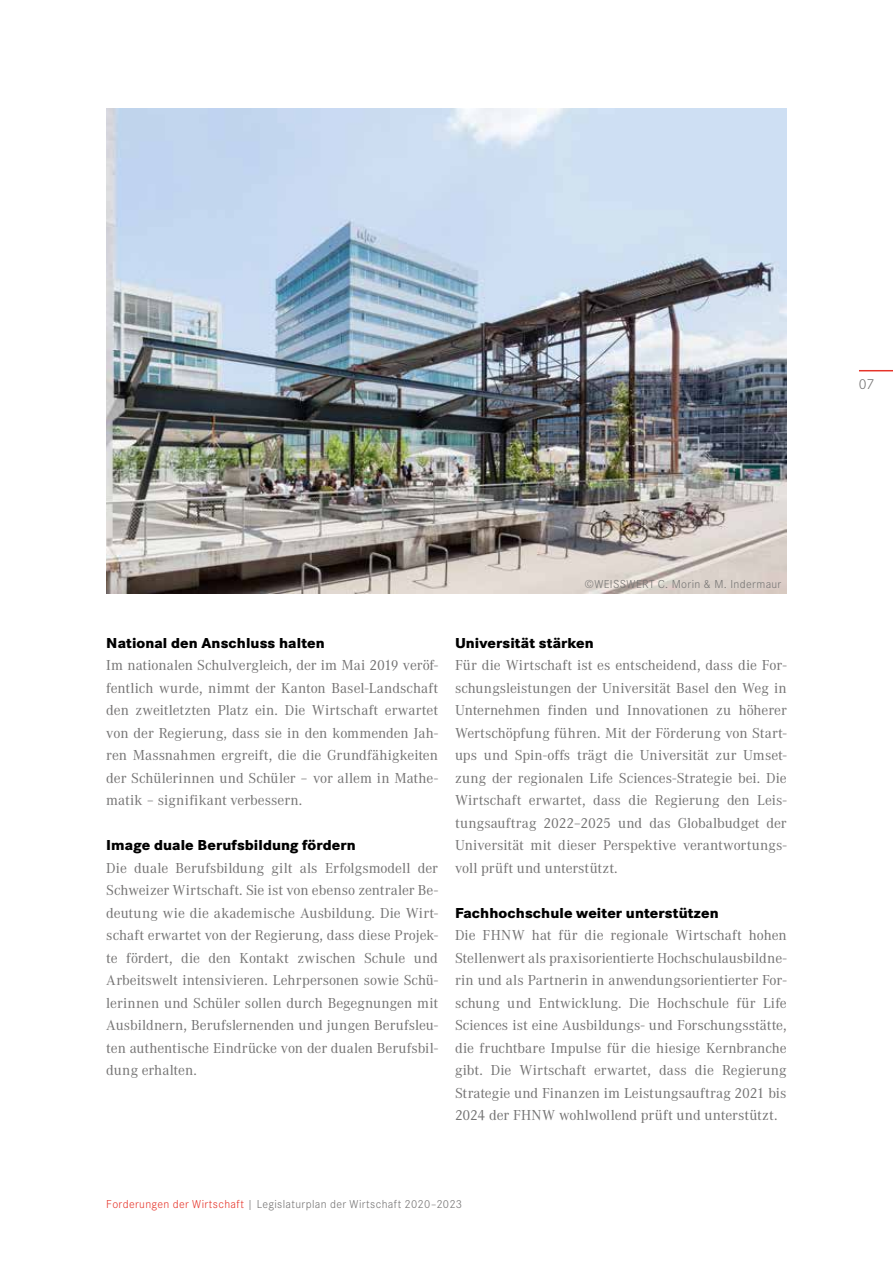
<style>
.page{position:relative;width:893px;height:1263px;background:#fff}
.page>*{position:absolute;margin:0;border:0;box-sizing:border-box;transform-origin:0 0}
.t1{font:15px/22.5px "Corporate A";color:#747373;text-align:justify}
.t2{font:800 15px "Corporate S";letter-spacing:.005em;color:#000}
.t3{font:300 15px "Corporate S";color:#747373}
.t4{font:300 12px "Corporate S";letter-spacing:.03em;color:#747373}
.t5{font:300 12px "Corporate S";letter-spacing:.03em;color:#757473}
.s1{color:#e63329}
</style>
<div class="page">
<hr style="left:859px;top:370px;width:34px;height:1px;background:#e63329">
<img style="left:106px;top:108px;width:681px;height:486px">
<p class="t3" style="left:859px;top:376px;width:16px">07</p>
<p class="t5" style="left:584px;top:577px;width:198px">©WEISSWERT C. Morin &amp; M. Indermaur</p>
<p class="t2" style="left:106px;top:634px;width:220px">National den Anschluss halten</p>
<p class="t1" style="left:106px;top:654px;width:333px">Im nationalen Schulvergleich, der im Mai 2019 veröf&shy;fentlich wurde, nimmt der Kanton Basel-Landschaft den zweitletzten Platz ein. Die Wirtschaft erwartet von der Regierung, dass sie in den kommenden Jah&shy;ren Massnahmen ergreift, die die Grundfähigkeiten der Schülerinnen und Schüler – vor allem in Mathe&shy;matik – signifikant verbessern.</p>
<p class="t2" style="left:106px;top:836px;width:251px">Image duale Berufsbildung fördern</p>
<p class="t1" style="left:106px;top:857px;width:333px">Die duale Berufsbildung gilt als Erfolgsmodell der Schweizer Wirtschaft. Sie ist von ebenso zentraler Be&shy;deutung wie die akademische Ausbildung. Die Wirt&shy;schaft erwartet von der Regierung, dass diese Projek&shy;te fördert, die den Kontakt zwischen Schule und Arbeitswelt intensivieren. Lehrpersonen sowie Schü&shy;lerinnen und Schüler sollen durch Begegnungen mit Ausbildnern, Berufslernenden und jungen Berufsleu&shy;ten authentische Eindrücke von der dualen Berufsbil&shy;dung erhalten.</p>
<p class="t2" style="left:455px;top:634px;width:140px">Universität stärken</p>
<p class="t1" style="left:455px;top:654px;width:333px">Für die Wirtschaft ist es entscheidend, dass die For&shy;schungsleistungen der Universität Basel den Weg in Unternehmen finden und Innovationen zu höherer Wertschöpfung führen. Mit der Förderung von Start&shy;ups und Spin-offs trägt die Universität zur Umset&shy;zung der regionalen Life Sciences-Strategie bei. Die Wirtschaft erwartet, dass die Regierung den Leis&shy;tungsauftrag 2022–2025 und das Globalbudget der Universität mit dieser Perspektive verantwortungs&shy;voll prüft und unterstützt.</p>
<p class="t2" style="left:455px;top:904px;width:265px">Fachhochschule weiter unterstützen</p>
<p class="t1" style="left:455px;top:924px;width:333px">Die FHNW hat für die regionale Wirtschaft hohen Stellenwert als praxisorientierte Hochschulausbildne&shy;rin und als Partnerin in anwendungsorientierter For&shy;schung und Entwicklung. Die Hochschule für Life Sciences ist eine Ausbildungs- und Forschungsstätte, die fruchtbare Impulse für die hiesige Kernbranche gibt. Die Wirtschaft erwartet, dass die Regierung Strategie und Finanzen im Leistungsauftrag 2021 bis 2024 der FHNW wohlwollend prüft und unterstützt.</p>
<p class="t4" style="left:106px;top:1197px;width:357px"><span class="s1">Forderungen der Wirtschaft</span> | Legislaturplan der Wirtschaft 2020–2023</p>
</div>
